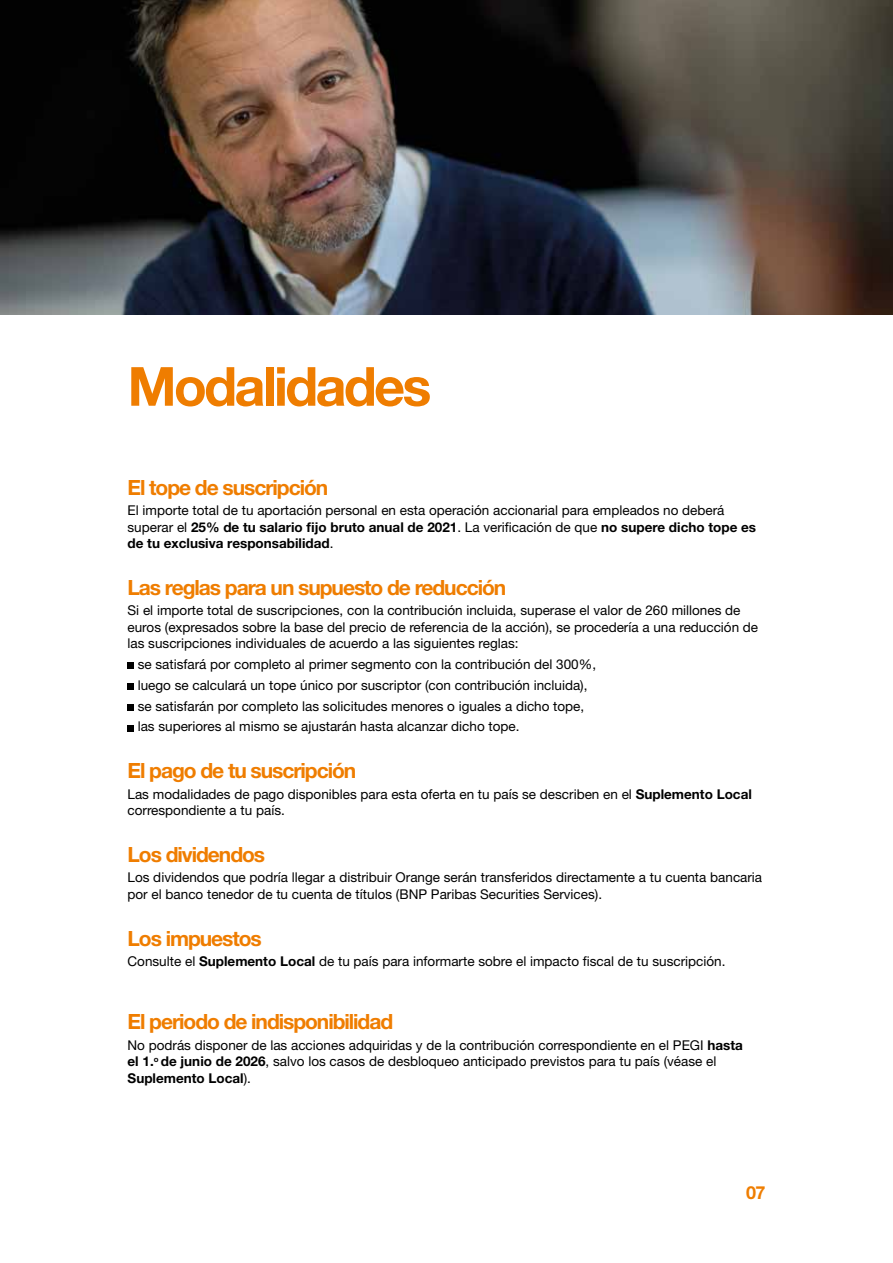
<style>
.page{position:relative;width:893px;height:1263px;background:#fff}
.page>*{position:absolute;margin:0;border:0;box-sizing:border-box;transform-origin:0 0}
.t1{font:700 54px "Helvetica Neue LT Std";letter-spacing:-.05em;color:#ef7d00}
.t2{font:700 21px "Helvetica Neue LT Std";letter-spacing:-.05em;color:#ef7d00}
.t3{font:700 18px "Helvetica Neue LT Std";color:#ef7d00}
.t4{font:13.5px/16.5px "Helvetica Neue LT Std";color:#000}
.s1{font-weight:700}
</style>
<div class="page">
<img style="left:0;top:0;width:893px;height:314px">
<svg style="left:128px;top:663px;width:6px;height:6px"></svg>
<div style="left:128px;top:683px;width:6px;height:7px;background:#000"></div>
<div style="left:128px;top:704px;width:6px;height:7px;background:#000"></div>
<svg style="left:128px;top:725px;width:6px;height:6px"></svg>
<h1 class="t1" style="left:128px;top:353px;width:305px">Modalidades</h1>
<h2 class="t2" style="left:128px;top:474px;width:202px">El tope de suscripción</h2>
<p class="t4" style="left:128px;top:502px;width:630px">El importe total de tu aportación personal en esta operación accionarial para empleados no deberá superar el <span class="s1">25% de tu salario fijo bruto anual de 2021</span>. La verificación de que <span class="s1">no supere dicho tope es de tu exclusiva responsabilidad</span>.</p>
<h2 class="t2" style="left:128px;top:575px;width:380px">Las reglas para un supuesto de reducción</h2>
<p class="t4" style="left:128px;top:602px;width:632px">Si el importe total de suscripciones, con la contribución incluida, superase el valor de 260 millones de euros (expresados sobre la base del precio de referencia de la acción), se procedería a una reducción de las suscripciones individuales de acuerdo a las siguientes reglas:</p>
<p class="t4" style="left:138px;top:654px;width:460px;line-height:20.7px">se satisfará por completo al primer segmento con la contribución del 300%, luego se calculará un tope único por suscriptor (con contribución incluida), se satisfarán por completo las solicitudes menores o iguales a dicho tope, las superiores al mismo se ajustarán hasta alcanzar dicho tope.</p>
<h2 class="t2" style="left:128px;top:758px;width:230px">El pago de tu suscripción</h2>
<p class="t4" style="left:128px;top:785px;width:626px">Las modalidades de pago disponibles para esta oferta en tu país se describen en el <span class="s1">Suplemento Local </span>correspondiente a tu país.</p>
<h2 class="t2" style="left:128px;top:841px;width:139px">Los dividendos</h2>
<p class="t4" style="left:128px;top:869px;width:636px">Los dividendos que podría llegar a distribuir Orange serán transferidos directamente a tu cuenta bancaria por el banco tenedor de tu cuenta de títulos (BNP Paribas Securities Services).</p>
<h2 class="t2" style="left:128px;top:925px;width:136px">Los impuestos</h2>
<p class="t4" style="left:128px;top:953px;width:599px">Consulte el <span class="s1">Suplemento Local</span> de tu país para informarte sobre el impacto fiscal de tu suscripción.</p>
<h2 class="t2" style="left:128px;top:1009px;width:267px">El periodo de indisponibilidad</h2>
<p class="t4" style="left:128px;top:1036px;width:617px">No podrás disponer de las acciones adquiridas y de la contribución correspondiente en el PEGI <span class="s1">hasta el 1.</span><sup>o</sup> <span class="s1">de junio de 2026</span>, salvo los casos de desbloqueo anticipado previstos para tu país (véase el<br><span class="s1">Suplemento Local</span>).</p>
<h3 class="t3" style="left:746px;top:1182px;width:21px">07</h3>
</div>
